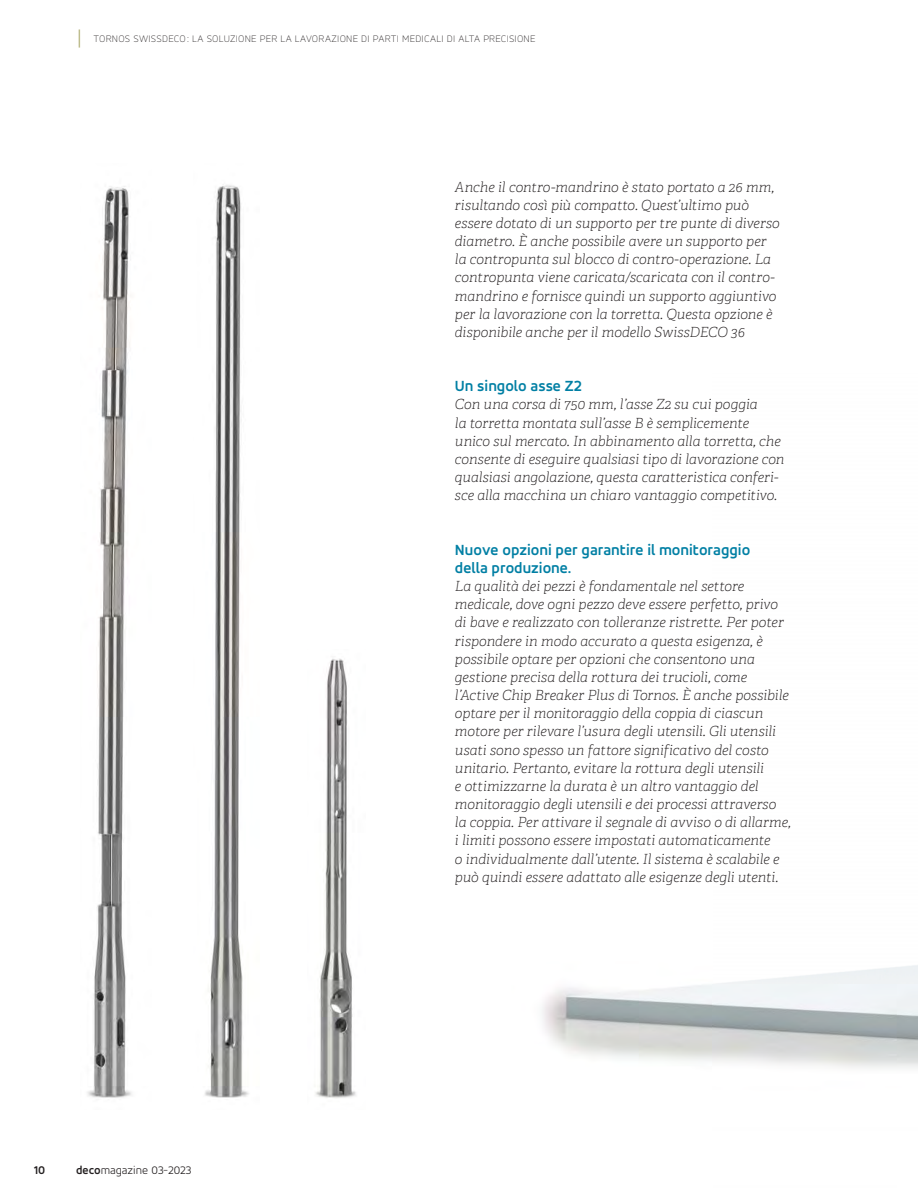
<style>
.page{position:relative;width:918px;height:1188px;background:#fff}
.page>*{position:absolute;margin:0;border:0;box-sizing:border-box;transform-origin:0 0}
.t1{font:300 21px "DIN Pro";color:#aaa869}
.t2{font:700 15.75px/18.1px "Tornos Accord Alt";color:#007fa4}
.t3{font:italic 100 13.95px/18.1px "Adelle";color:#231f20}
.t4{font:300 12px "Tornos Accord Alt";color:#231f20}
.t5{font:700 12px "Tornos Accord Alt";color:#231f20}
.t6{font:100 10.5px "Tornos Accord Alt";letter-spacing:.02em;color:#231f20}
.s1{font-weight:700}
</style>
<div class="page">
<img style="left:87px;top:186px;width:45px;height:912px">
<img style="left:205px;top:185px;width:44px;height:913px">
<img style="left:315px;top:658px;width:41px;height:440px">
<h1 class="t1" style="left:76px;top:27px;width:8px">|</h1>
<p class="t6" style="left:94px;top:35px;width:443px">TORNOS SWISSDECO: LA SOLUZIONE PER LA LAVORAZIONE DI PARTI MEDICALI DI ALTA PRECISIONE</p>
<p class="t3" style="left:455px;top:179px;width:326px">Anche il contro-mandrino è stato portato a 26 mm, risultando così più compatto. Quest’ultimo può essere dotato di un supporto per tre punte di diverso diametro. È anche possibile avere un supporto per la contropunta sul blocco di contro-operazione. La contropunta viene caricata/scaricata con il contro&shy;mandrino e fornisce quindi un supporto aggiuntivo per la lavorazione con la torretta. Questa opzione è disponibile anche per il modello SwissDECO 36</p>
<p class="t2" style="left:455px;top:378px;width:129px">Un singolo asse Z2</p>
<p class="t3" style="left:455px;top:397px;width:331px">Con una corsa di 750 mm, l’asse Z2 su cui poggia<br>la torretta montata sull’asse B è semplicemente unico sul mercato. In abbinamento alla torretta, che consente di eseguire qualsiasi tipo di lavorazione con qualsiasi angolazione, questa caratteristica conferi&shy;sce alla macchina un chiaro vantaggio competitivo.</p>
<p class="t2" style="left:455px;top:541px;width:297px">Nuove opzioni per garantire il monitoraggio della produzione.</p>
<p class="t3" style="left:455px;top:579px;width:337px">La qualità dei pezzi è fondamentale nel settore medicale, dove ogni pezzo deve essere perfetto, privo di bave e realizzato con tolleranze ristrette. Per poter rispondere in modo accurato a questa esigenza, è possibile optare per opzioni che consentono una gestione precisa della rottura dei trucioli, come l’Active Chip Breaker Plus di Tornos. È anche possibile optare per il monitoraggio della coppia di ciascun motore per rilevare l’usura degli utensili. Gli utensili usati sono spesso un fattore significativo del costo unitario. Pertanto, evitare la rottura degli utensili<br>e ottimizzarne la durata è un altro vantaggio del monitoraggio degli utensili e dei processi attraverso la coppia. Per attivare il segnale di avviso o di allarme, i limiti possono essere impostati automaticamente<br>o individualmente dall’utente. Il sistema è scalabile e può quindi essere adattato alle esigenze degli utenti.</p>
<p class="t5" style="left:34px;top:1165px;width:13px">10</p>
<p class="t4" style="left:76px;top:1166px;width:117px"><span class="s1">deco</span>magazine 03-2023</p>
</div>
